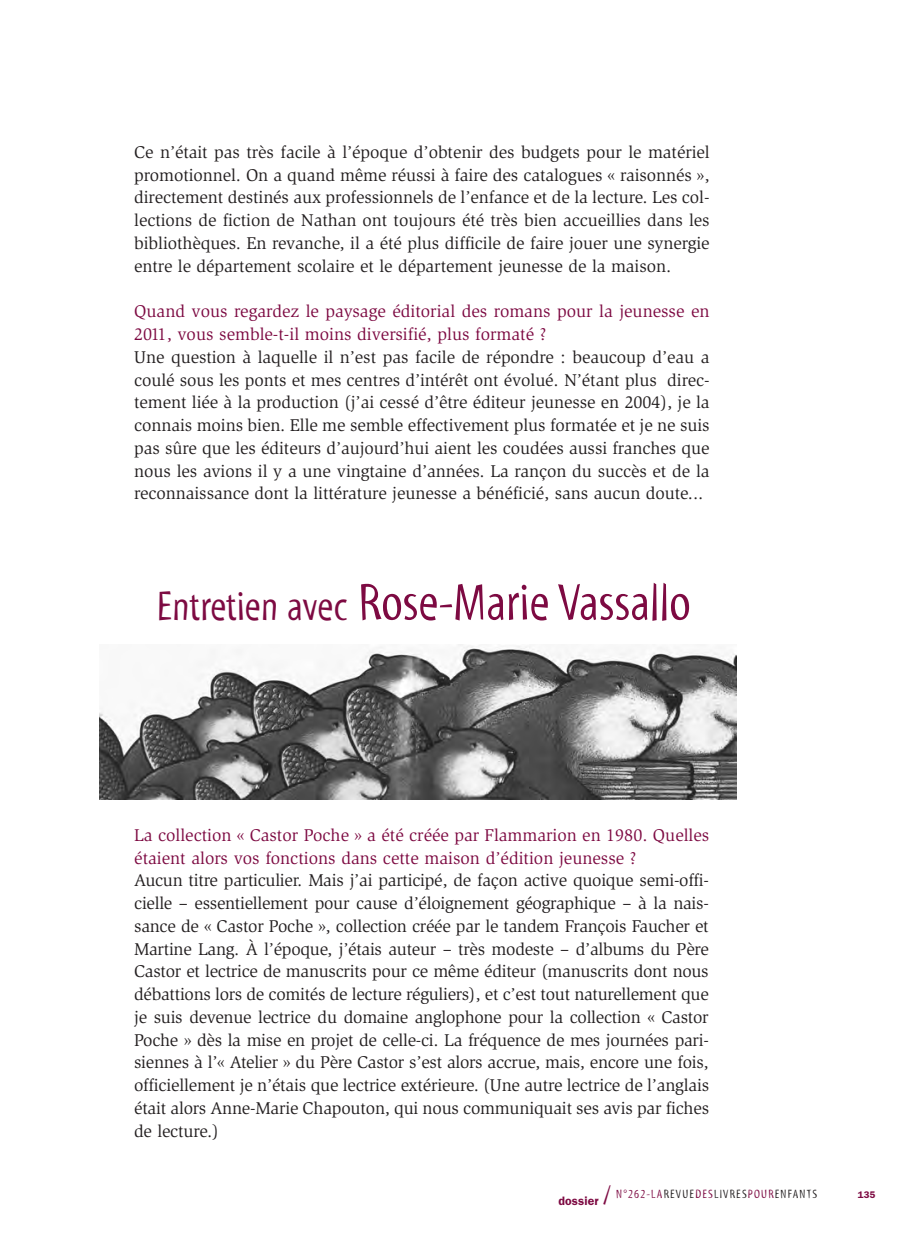
<style>
.page{position:relative;width:918px;height:1241px;background:#fff}
.page>*{position:absolute;margin:0;border:0;box-sizing:border-box;transform-origin:0 0}
.t1{font:52.5px "Myriad Tilt";color:#7d0a42}
.t2{font:17.5px/22.8px "Slimbach";letter-spacing:-.01em;color:#231f20}
.t3{font:12.25px "Myriad Tilt";letter-spacing:.1em;color:#231f20}
.t4{font:600 9.62px "Franklin Gothic";color:#7d0a42}
.s1{color:#7d0a42}
.s2{font-size:42px}
.s3{font-family:"Franklin Gothic";font-weight:600;color:#7d0a42}
.s4{font-size:26.25px;color:#7d0a42}
</style>
<div class="page">
<img style="left:99px;top:644px;width:637px;height:155px">
<p class="t2" style="left:134px;top:142px;width:577px;text-align:justify">Ce n’était pas très facile à l’époque d’obtenir des budgets pour le matériel promotionnel. On a quand même réussi à faire des catalogues « raisonnés », directement destinés aux professionnels de l’enfance et de la lecture. Les col&shy;lections de fiction de Nathan ont toujours été très bien accueillies dans les bibliothèques. En revanche, il a été plus difficile de faire jouer une synergie entre le département scolaire et le département jeunesse de la maison.</p>
<p class="t2" style="left:134px;top:301px;width:577px"><span class="s1">Quand vous regardez le paysage éditorial des romans pour la jeunesse en 2011, vous semble-t-il moins diversifié, plus formaté ?<br></span>Une question à laquelle il n’est pas facile de répondre : beaucoup d’eau a coulé sous les ponts et mes centres d’intérêt ont évolué. N’étant plus direc&shy;tement liée à la production (j’ai cessé d’être éditeur jeunesse en 2004), je la connais moins bien. Elle me semble effectivement plus formatée et je ne suis pas sûre que les éditeurs d’aujourd’hui aient les coudées aussi franches que nous les avions il y a une vingtaine d’années. La rançon du succès et de la reconnaissance dont la littérature jeunesse a bénéficié, sans aucun doute...</p>
<p class="t1" style="left:157px;top:583px;width:535px"><span class="s2">Entretien avec</span> Rose-Marie Vassallo</p>
<p class="t2" style="left:134px;top:824px;width:577px"><span class="s1">La collection « Castor Poche » a été créée par Flammarion en 1980. Quelles étaient alors vos fonctions dans cette maison d’édition jeunesse ?<br></span>Aucun titre particulier. Mais j’ai participé, de façon active quoique semi-offi&shy;cielle – essentiellement pour cause d’éloignement géographique – à la nais&shy;sance de « Castor Poche », collection créée par le tandem François Faucher et Martine Lang. À l’époque, j’étais auteur – très modeste – d’albums du Père Castor et lectrice de manuscrits pour ce même éditeur (manuscrits dont nous débattions lors de comités de lecture réguliers), et c’est tout naturellement que je suis devenue lectrice du domaine anglophone pour la collection « Castor Poche » dès la mise en projet de celle-ci. La fréquence de mes journées pari&shy;siennes à l’« Atelier » du Père Castor s’est alors accrue, mais, encore une fois, officiellement je n’étais que lectrice extérieure. (Une autre lectrice de l’anglais était alors Anne-Marie Chapouton, qui nous communiquait ses avis par fiches de lecture.)</p>
<p class="t3" style="left:558px;top:1188px;width:260px"><span class="s3">dossier</span> <span class="s4">/</span> <span class="s1">N°262-LA</span>REVUE<span class="s1">DES</span>LIVRES<span class="s1">POUR</span>ENFANTS</p>
<p class="t4" style="left:858px;top:1188px;width:19px">135</p>
</div>
